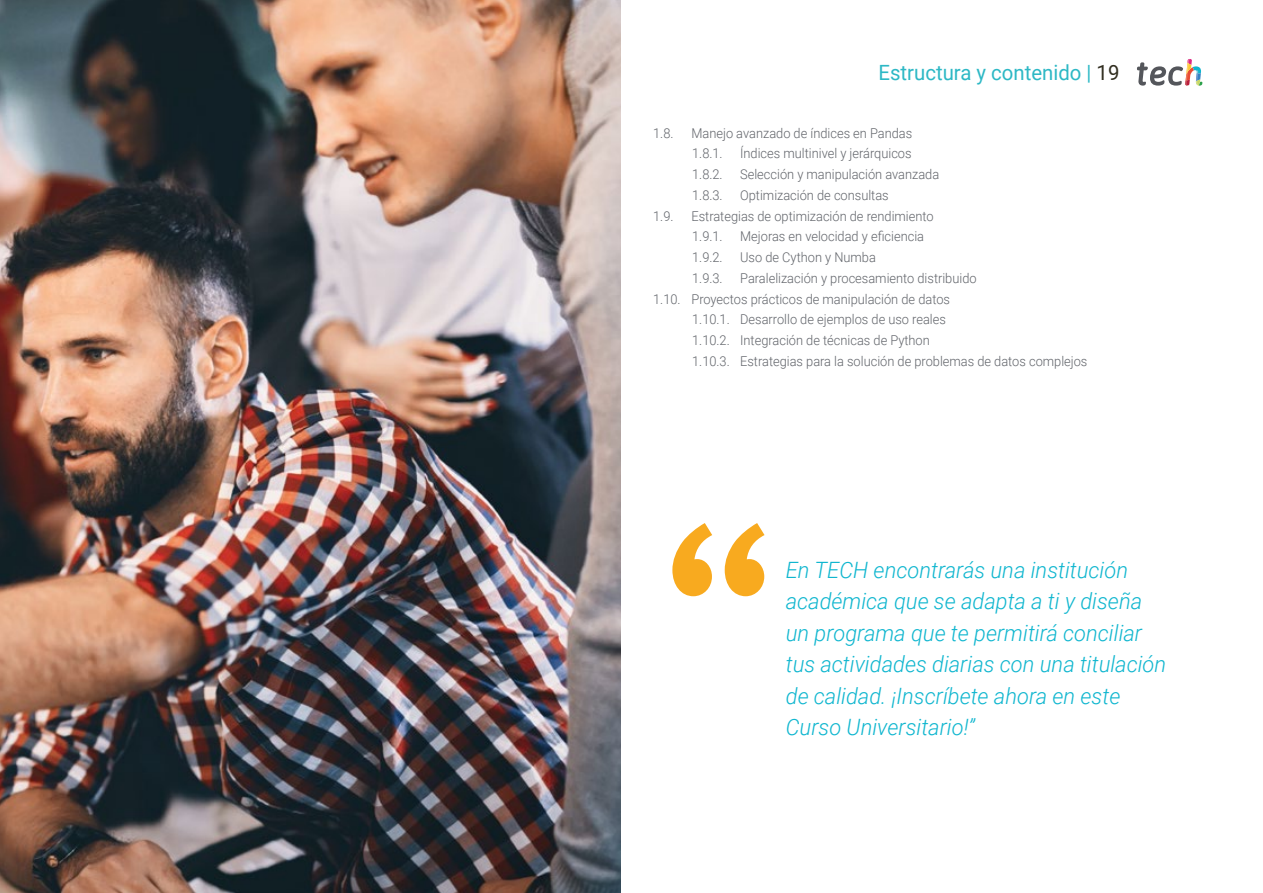
<style>
.page{position:relative;width:1263px;height:893px;background:#fff}
.page>*{position:absolute;margin:0;border:0;box-sizing:border-box;transform-origin:0 0}
.t1{font:italic 300 22.5px/31.5px "Roboto";color:#0fb6cf}
.t2{font:21px "Roboto";color:#2db8c5}
.t3{font:300 13.5px/20.7px "Roboto";color:#61646a;scale:.95 1}
.s1{color:#312e20}
</style>
<div class="page">
<img style="left:0;top:0;width:621px;height:893px">
<svg style="left:672px;top:523px;width:92px;height:73px"></svg>
<svg style="left:1137px;top:59px;width:65px;height:27px"></svg>
<h2 class="t2" style="left:878px;top:57px;width:242px">Estructura y contenido | <span class="s1">19</span></h2>
<p class="t3" style="left:653px;top:122px;width:23px">1.8.</p>
<p class="t3" style="left:691px;top:122px;width:234px">Manejo avanzado de índices en Pandas<br>1.8.1.</p>
<p class="t3" style="left:740px;top:143px;width:182px">Índices multinivel y jerárquicos</p>
<p class="t3" style="left:692px;top:164px;width:34px">1.8.2.</p>
<p class="t3" style="left:740px;top:164px;width:211px">Selección y manipulación avanzada</p>
<p class="t3" style="left:692px;top:184px;width:34px">1.8.3.</p>
<p class="t3" style="left:740px;top:184px;width:158px">Optimización de consultas</p>
<p class="t3" style="left:653px;top:205px;width:23px">1.9.</p>
<p class="t3" style="left:691px;top:205px;width:256px">Estrategias de optimización de rendimiento<br>1.9.1.</p>
<p class="t3" style="left:740px;top:226px;width:195px">Mejoras en velocidad y eficiencia</p>
<p class="t3" style="left:692px;top:247px;width:34px">1.9.2.</p>
<p class="t3" style="left:740px;top:247px;width:144px">Uso de Cython y Numba</p>
<p class="t3" style="left:692px;top:267px;width:34px">1.9.3.</p>
<p class="t3" style="left:740px;top:267px;width:250px">Paralelización y procesamiento distribuido</p>
<p class="t3" style="left:653px;top:288px;width:314px">1.10. Proyectos prácticos de manipulación de datos</p>
<p class="t3" style="left:692px;top:309px;width:269px">1.10.1. Desarrollo de ejemplos de uso reales</p>
<p class="t3" style="left:692px;top:330px;width:252px">1.10.2. Integración de técnicas de Python</p>
<p class="t3" style="left:692px;top:350px;width:418px">1.10.3. Estrategias para la solución de problemas de datos complejos</p>
<h1 class="t1" style="left:786px;top:553px;width:382px">En TECH encontrarás una institución académica que se adapta a ti y diseña un programa que te permitirá conciliar tus actividades diarias con una titulación de calidad. ¡Inscríbete ahora en este Curso Universitario!”</h1>
</div>
